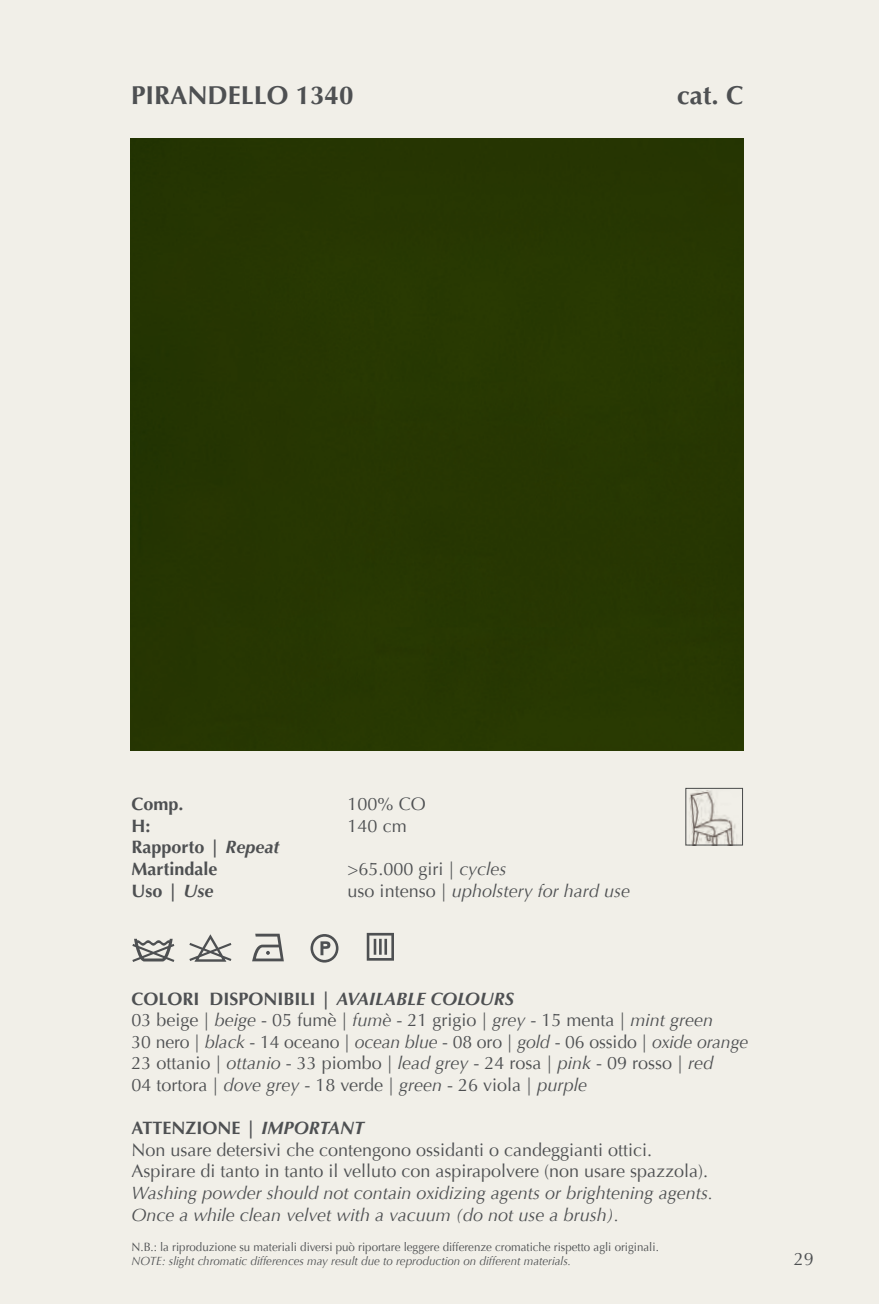
<style>
.page{position:relative;width:879px;height:1304px;background:#f1efe8}
.page>*{position:absolute;margin:0;border:0;box-sizing:border-box;transform-origin:0 0}
.t1{font:700 26px "Optima";color:#4e5052}
.t2{font:18px/21.6px "Optima";color:#4e5052}
.t3{font:italic 18px/21.6px "Optima";color:#4e5052}
.t4{font:700 18px/21.6px "Optima";color:#4e5052}
.t5{font:12px "Optima";color:#4e5052;scale:.96 1}
.t6{font:italic 12px "Optima";color:#4e5052;scale:.96 1}
.s1{font-style:italic}
.s2{font-style:normal}
.s3{font-weight:700}
.s4{font-weight:700;font-style:italic}
</style>
<div class="page">
<div style="left:131px;top:138px;width:612px;height:612px;background:#273702"></div>
<img style="left:689px;top:790px;width:47px;height:53px">
<div style="left:685px;top:788px;width:58px;height:57px;border:1px solid #4e5052"></div>
<svg style="left:367px;top:933px;width:27px;height:28px"></svg>
<svg style="left:132px;top:939px;width:42px;height:23px"></svg>
<svg style="left:189px;top:934px;width:42px;height:28px"></svg>
<svg style="left:310px;top:934px;width:28px;height:29px"></svg>
<svg style="left:252px;top:934px;width:32px;height:27px"></svg>
<h1 class="t1" style="left:131px;top:80px;width:224px">PIRANDELLO 1340</h1>
<h1 class="t1" style="left:677px;top:80px;width:68px">cat. C</h1>
<p class="t4" style="left:132px;top:794px;width:54px">Comp.</p>
<p class="t2" style="left:348px;top:794px;width:80px">100% CO</p>
<p class="t4" style="left:132px;top:815px;width:21px">H:</p>
<p class="t2" style="left:348px;top:815px;width:61px">140 cm</p>
<p class="t4" style="left:132px;top:837px;width:149px">Rapporto | <span class="s1">Repeat<br></span>Martindale</p>
<p class="t2" style="left:348px;top:858px;width:160px">&gt;65.000 giri | <span class="s1">cycles</span></p>
<p class="t4" style="left:132px;top:880px;width:83px">Uso | <span class="s1">Use</span></p>
<p class="t3" style="left:348px;top:880px;width:284px"><span class="s2">uso intenso |</span> upholstery for hard use</p>
<p class="t2" style="left:132px;top:988px;width:618px"><span class="s3">COLORI DISPONIBILI |</span> <span class="s4">AVAILABLE COLOURS<br></span>03 beige | <span class="s1">beige</span> - 05 fumè | <span class="s1">fumè</span> - 21 grigio | <span class="s1">grey</span> - 15 menta | <span class="s1">mint green<br></span>30 nero | <span class="s1">black</span> - 14 oceano | <span class="s1">ocean blue</span> - 08 oro | <span class="s1">gold</span> - 06 ossido | <span class="s1">oxide orange </span>23 ottanio | <span class="s1">ottanio</span> - 33 piombo | <span class="s1">lead grey</span> - 24 rosa | <span class="s1">pink</span> - 09 rosso | <span class="s1">red<br></span>04 tortora | <span class="s1">dove grey</span> - 18 verde | <span class="s1">green</span> - 26 viola | <span class="s1">purple</span></p>
<p class="t2" style="left:132px;top:1118px;width:578px"><span class="s3">ATTENZIONE |</span> <span class="s4">IMPORTANT<br></span>Non usare detersivi che contengono ossidanti o candeggianti ottici.<br>Aspirare di tanto in tanto il velluto con aspirapolvere (non usare spazzola).</p>
<p class="t3" style="left:132px;top:1182px;width:583px">Washing powder should not contain oxidizing agents or brightening agents.<br>Once a while clean velvet with a vacuum (do not use a brush).</p>
<p class="t5" style="left:132px;top:1240px;width:551px">N.B.: la riproduzione su materiali diversi può riportare leggere differenze cromatiche rispetto agli originali.</p>
<p class="t6" style="left:132px;top:1254px;width:459px">NOTE: slight chromatic differences may result due to reproduction on different materials.</p>
<p class="t2" style="left:794px;top:1249px;width:22px">29</p>
</div>
